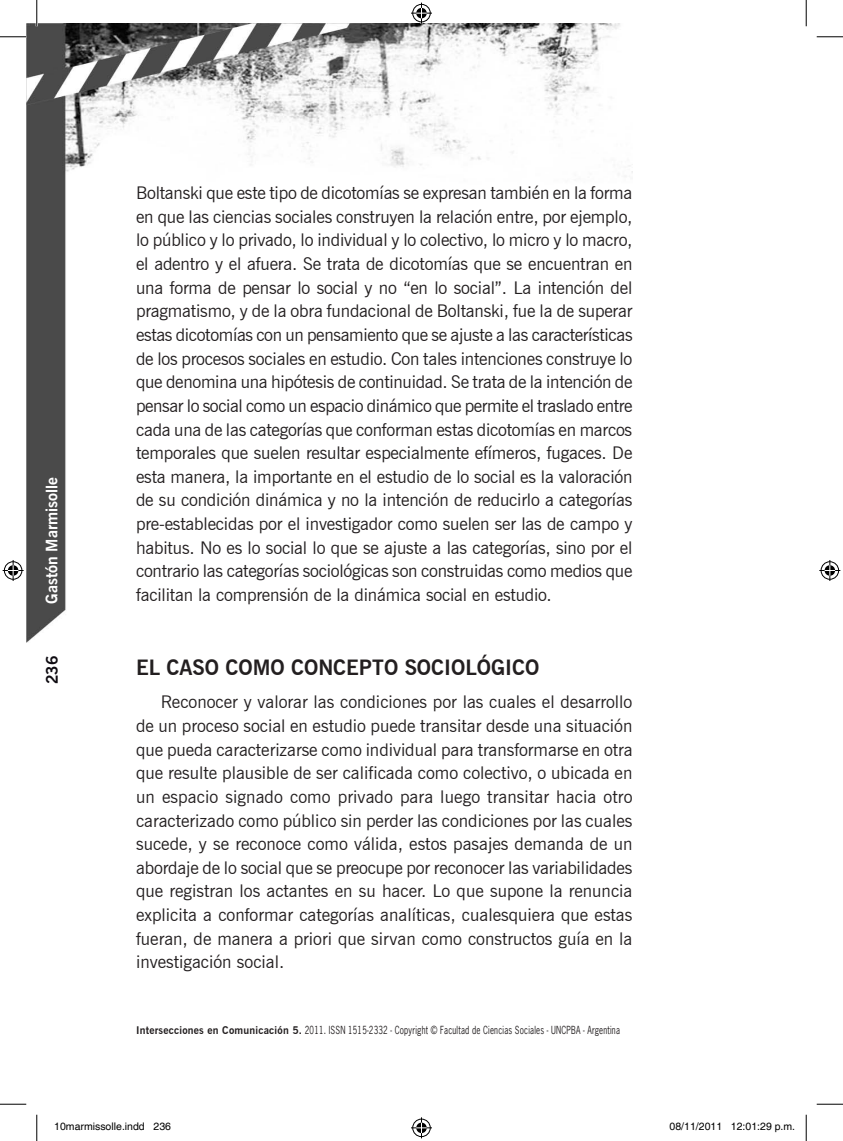
<style>
.page{position:relative;width:843px;height:1141px;background:#fff}
.page>*{position:absolute;margin:0;border:0;box-sizing:border-box;transform-origin:0 0}
.t1{font:700 21px "News Gothic BT";color:#231f20}
.t2{font:17.5px/23.6px "News Gothic BT";letter-spacing:-.005em;color:#231f20;text-align:justify}
.t3{font:700 15.75px "News Gothic BT";color:#fff}
.t4{font:700 15.75px "News Gothic BT";color:#0e0b11}
.t5{font:10.5px "News Gothic Cn";letter-spacing:.02em;color:#231f20}
.t6{font:10.5px "Helvetica";color:#000}
.s1{font-family:"News Gothic BT";font-weight:700}
</style>
<div class="page">
<img style="left:27px;top:24px;width:603px;height:618px">
<hr style="left:36px;top:0;width:2px;height:26px;background:#fff">
<svg style="left:0;top:36px;width:26px;height:1px"></svg>
<svg style="left:816px;top:36px;width:26px;height:1px"></svg>
<svg style="left:0;top:1103px;width:26px;height:1px"></svg>
<svg style="left:816px;top:1103px;width:26px;height:1px"></svg>
<svg style="left:36px;top:0;width:1px;height:26px"></svg>
<svg style="left:36px;top:1114px;width:1px;height:26px"></svg>
<svg style="left:805px;top:0;width:1px;height:26px"></svg>
<svg style="left:805px;top:1114px;width:1px;height:26px"></svg>
<svg style="left:411px;top:3px;width:21px;height:21px"></svg>
<svg style="left:411px;top:1117px;width:21px;height:20px"></svg>
<svg style="left:3px;top:560px;width:21px;height:21px"></svg>
<svg style="left:819px;top:560px;width:21px;height:21px"></svg>
<p class="t3" style="left:42px;top:603px;width:128px;rotate:-90deg">Gastón Marmisolle</p>
<p class="t4" style="left:42px;top:684px;width:31px;rotate:-90deg">236</p>
<p class="t2" style="left:136px;top:181px;width:498px">Boltanski que este tipo de dicotomías se expresan también en la forma en que las ciencias sociales construyen la relación entre, por ejemplo, lo público y lo privado, lo individual y lo colectivo, lo micro y lo macro, el adentro y el afuera. Se trata de dicotomías que se encuentran en una forma de pensar lo social y no “en lo social”. La intención del pragmatismo, y de la obra fundacional de Boltanski, fue la de superar estas dicotomías con un pensamiento que se ajuste a las características de los procesos sociales en estudio. Con tales intenciones construye lo que denomina una hipótesis de continuidad. Se trata de la intención de pensar lo social como un espacio dinámico que permite el traslado entre cada una de las categorías que conforman estas dicotomías en marcos temporales que suelen resultar especialmente efímeros, fugaces. De esta manera, la importante en el estudio de lo social es la valoración de su condición dinámica y no la intención de reducirlo a categorías pre-establecidas por el investigador como suelen ser las de campo y habitus. No es lo social lo que se ajuste a las categorías, sino por el contrario las categorías sociológicas son construidas como medios que facilitan la comprensión de la dinámica social en estudio.</p>
<p class="t1" style="left:136px;top:654px;width:404px">EL CASO COMO CONCEPTO SOCIOLÓGICO</p>
<p class="t2" style="left:136px;top:690px;width:498px;text-indent:25px">Reconocer y valorar las condiciones por las cuales el desarrollo de un proceso social en estudio puede transitar desde una situación que pueda caracterizarse como individual para transformarse en otra que resulte plausible de ser calificada como colectivo, o ubicada en un espacio signado como privado para luego transitar hacia otro caracterizado como público sin perder las condiciones por las cuales sucede, y se reconoce como válida, estos pasajes demanda de un abordaje de lo social que se preocupe por reconocer las variabilidades que registran los actantes en su hacer. Lo que supone la renuncia explicita a conformar categorías analíticas, cualesquiera que estas fueran, de manera a priori que sirvan como constructos guía en la investigación social.</p>
<p class="t5" style="left:136px;top:1022px;width:485px"><span class="s1">Intersecciones en Comunicación 5.</span> 2011. ISSN 1515-2332 - Copyright © Facultad de Ciencias Sociales - UNCPBA - Argentina</p>
<p class="t6" style="left:54px;top:1120px;width:118px">10marmissolle.indd 236</p>
<p class="t6" style="left:669px;top:1120px;width:127px">08/11/2011 12:01:29 p.m.</p>
</div>
